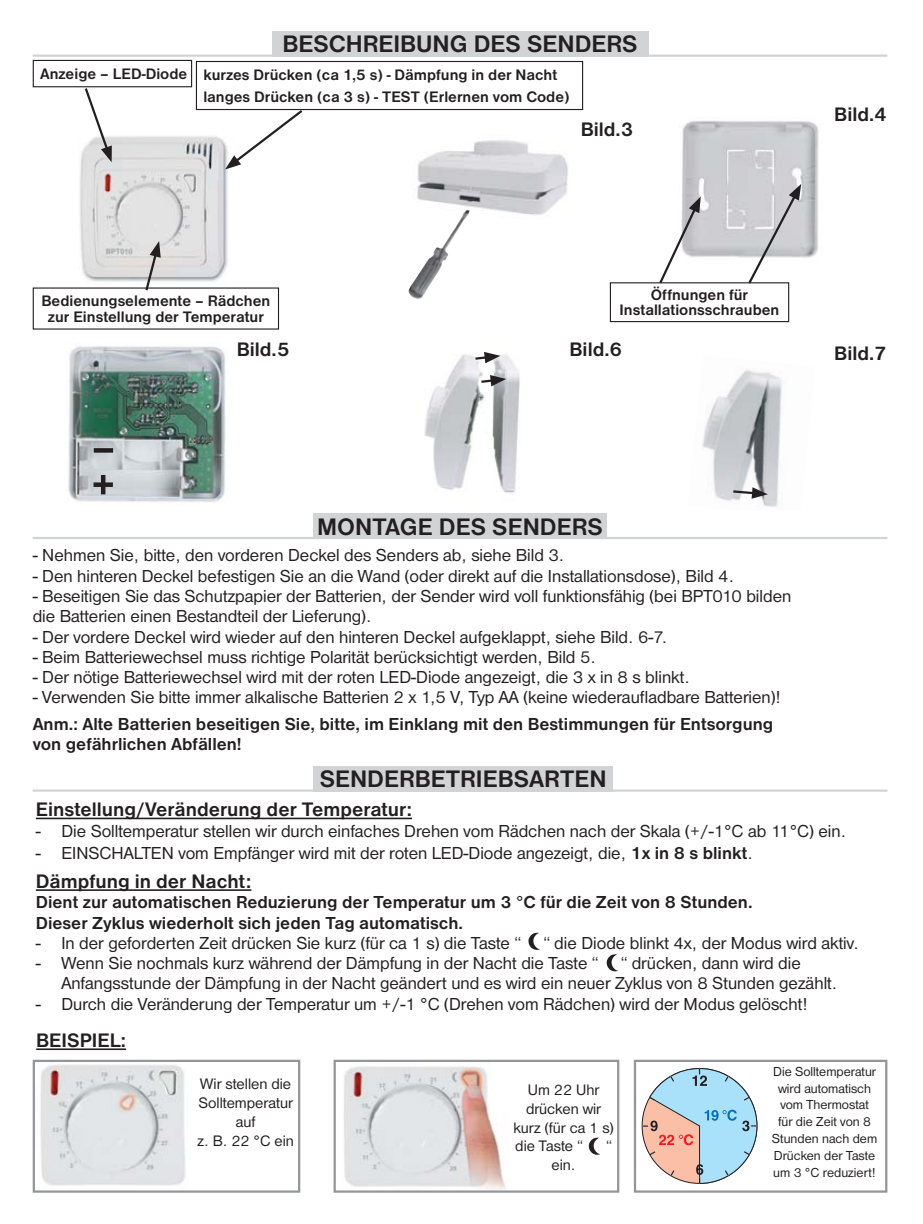
<style>
.page{position:relative;width:923px;height:1224px;background:#fff}
.page>*{position:absolute;margin:0;border:0;box-sizing:border-box;transform-origin:0 0}
.t1{font:700 24.75px "Nimbus Sans DOT";color:#231f20}
.t2{font:700 20.25px "Nimbus Sans DOT";color:#231f20}
.t3{font:18px/20.2px "Nimbus Sans DOT";color:#231f20}
.t4{font:700 18px/20.2px "Nimbus Sans DOT";color:#231f20}
.t5{font:700 15.75px/15.8px "Nimbus Sans DOT";color:#231f20;text-align:center}
.t6{font:15.75px/18.9px "Nimbus Sans DOT";color:#231f20;text-align:center}
.t7{font:13.5px/16.9px "Nimbus Sans DOT";color:#231f20;text-align:center}
.s1{font-weight:700}
</style>
<div class="page">
<hr style="left:33px;top:55px;width:854px;height:2px;background:#d1d3d4">
<div style="left:272px;top:31px;width:376px;height:26px;background:#d1d3d4"></div>
<img style="left:40px;top:1064px;width:146px;height:122px">
<div style="left:33px;top:1059px;width:267px;height:133px;border:2px solid #939598"></div>
<img style="left:344px;top:1062px;width:162px;height:127px">
<div style="left:334px;top:1059px;width:285px;height:133px;border:2px solid #939598"></div>
<svg style="left:642px;top:1068px;width:115px;height:115px"></svg>
<div style="left:634px;top:1059px;width:253px;height:133px;border:2px solid #939598"></div>
<img style="left:417px;top:140px;width:151px;height:75px">
<img style="left:80px;top:136px;width:148px;height:146px">
<img style="left:408px;top:195px;width:62px;height:104px">
<img style="left:424px;top:354px;width:96px;height:139px">
<img style="left:702px;top:370px;width:80px;height:137px">
<img style="left:682px;top:120px;width:137px;height:138px">
<img style="left:68px;top:346px;width:158px;height:156px">
<svg style="left:473px;top:352px;width:27px;height:11px"></svg>
<svg style="left:479px;top:375px;width:27px;height:11px"></svg>
<svg style="left:731px;top:487px;width:37px;height:11px"></svg>
<hr style="left:36px;top:817px;width:376px;height:2px;background:#231f20">
<hr style="left:36px;top:889px;width:215px;height:1px;background:#231f20">
<hr style="left:36px;top:1048px;width:90px;height:1px;background:#231f20">
<div style="left:33px;top:60px;width:159px;height:27px;border:1px solid #231f20"></div>
<div style="left:196px;top:61px;width:387px;height:49px;border:1px solid #231f20"></div>
<svg style="left:83px;top:86px;width:29px;height:76px"></svg>
<svg style="left:225px;top:108px;width:80px;height:61px"></svg>
<svg style="left:144px;top:241px;width:17px;height:50px"></svg>
<div style="left:610px;top:282px;width:179px;height:40px;border:1px solid #231f20"></div>
<svg style="left:657px;top:196px;width:44px;height:88px"></svg>
<svg style="left:746px;top:184px;width:55px;height:102px"></svg>
<svg style="left:94px;top:448px;width:19px;height:4px"></svg>
<div style="left:94px;top:482px;width:19px;height:5px;background:#231f20"></div>
<hr style="left:101px;top:475px;width:4px;height:19px;background:#231f20">
<svg style="left:589px;top:1137px;width:10px;height:17px"></svg>
<svg style="left:528px;top:932px;width:11px;height:17px"></svg>
<svg style="left:607px;top:954px;width:11px;height:17px"></svg>
<hr style="left:33px;top:537px;width:854px;height:2px;background:#d1d3d4">
<div style="left:313px;top:513px;width:294px;height:26px;background:#d1d3d4"></div>
<hr style="left:33px;top:789px;width:854px;height:2px;background:#d1d3d4">
<div style="left:313px;top:766px;width:300px;height:25px;background:#d1d3d4"></div>
<h1 class="t1" style="left:282px;top:34px;width:357px">BESCHREIBUNG DES SENDERS</h1>
<p class="t5" style="left:203px;top:63px;width:368px;line-height:22.5px;text-align:left;text-indent:-163px">Anzeige – LED-Diode kurzes Drücken (ca 1,5 s) - Dämpfung in der Nacht langes Drücken (ca 3 s) - TEST (Erlernen vom Code)</p>
<p class="t2" style="left:581px;top:121px;width:54px">Bild.3</p>
<p class="t2" style="left:834px;top:107px;width:54px">Bild.4</p>
<p class="t5" style="left:41px;top:293px;width:230px">Bedienungselemente – Rädchen zur Einstellung der Temperatur</p>
<p class="t5" style="left:620px;top:287px;width:161px">Öffnungen für<br>Installationsschrauben</p>
<p class="t2" style="left:237px;top:341px;width:54px">Bild.5</p>
<p class="t2" style="left:570px;top:341px;width:54px">Bild.6</p>
<p class="t2" style="left:834px;top:345px;width:54px">Bild.7</p>
<h1 class="t1" style="left:317px;top:516px;width:287px">MONTAGE DES SENDERS</h1>
<p class="t3" style="left:33px;top:547px;width:533px">- Nehmen Sie, bitte, den vorderen Deckel des Senders ab, siehe Bild 3.</p>
<p class="t3" style="left:33px;top:567px;width:703px">- Den hinteren Deckel befestigen Sie an die Wand (oder direkt auf die Installationsdose), Bild 4.</p>
<p class="t3" style="left:33px;top:587px;width:760px">- Beseitigen Sie das Schutzpapier der Batterien, der Sender wird voll funktionsfähig (bei BPT010 bilden die Batterien einen Bestandteil der Lieferung).</p>
<p class="t3" style="left:33px;top:628px;width:636px">- Der vordere Deckel wird wieder auf den hinteren Deckel aufgeklappt, siehe Bild. 6-7.</p>
<p class="t3" style="left:33px;top:648px;width:565px">- Beim Batteriewechsel muss richtige Polarität berücksichtigt werden, Bild 5.</p>
<p class="t3" style="left:33px;top:668px;width:659px">- Der nötige Batteriewechsel wird mit der roten LED-Diode angezeigt, die 3 x in 8 s blinkt.</p>
<p class="t3" style="left:33px;top:688px;width:750px">- Verwenden Sie bitte immer alkalische Batterien 2 x 1,5 V, Typ AA (keine wiederaufladbare Batterien)!</p>
<p class="t4" style="left:33px;top:714px;width:742px">Anm.: Alte Batterien beseitigen Sie, bitte, im Einklang mit den Bestimmungen für Entsorgung von gefährlichen Abfällen!</p>
<h1 class="t1" style="left:320px;top:769px;width:289px">SENDERBETRIEBSARTEN</h1>
<p class="t2" style="left:36px;top:801px;width:378px">Einstellung/Veränderung der Temperatur:</p>
<p class="t3" style="left:36px;top:822px;width:812px">- Die Solltemperatur stellen wir durch einfaches Drehen vom Rädchen nach der Skala (+/-1°C ab 11°C) ein.</p>
<p class="t3" style="left:36px;top:844px;width:718px">- EINSCHALTEN vom Empfänger wird mit der roten LED-Diode angezeigt, die, <span class="s1">1x in 8 s blinkt</span>.</p>
<p class="t2" style="left:36px;top:873px;width:217px">Dämpfung in der Nacht:</p>
<p class="t4" style="left:36px;top:892px;width:718px">Dient zur automatischen Reduzierung der Temperatur um 3 °C für die Zeit von 8 Stunden.<br>Dieser Zyklus wiederholt sich jeden Tag automatisch.</p>
<p class="t3" style="left:36px;top:934px;width:824px">- In der geforderten Zeit drücken Sie kurz (für ca 1 s) die Taste “ “ die Diode blinkt 4x, der Modus wird aktiv.</p>
<p class="t3" style="left:61px;top:954px;width:777px;text-indent:-26px">- Wenn Sie nochmals kurz während der Dämpfung in der Nacht die Taste “ “ drücken, dann wird die<br>Anfangsstunde der Dämpfung in der Nacht geändert und es wird ein neuer Zyklus von 8 Stunden gezählt.</p>
<p class="t3" style="left:36px;top:995px;width:773px">- Durch die Veränderung der Temperatur um +/-1 °C (Drehen vom Rädchen) wird der Modus gelöscht!</p>
<p class="t2" style="left:36px;top:1032px;width:91px">BEISPIEL:</p>
<p class="t6" style="left:197px;top:1075px;width:98px">Wir stellen die<br>Solltemperatur auf<br>z. B. 22 °C ein</p>
<p class="t6" style="left:528px;top:1081px;width:73px">Um 22 Uhr</p>
<p class="t6" style="left:526px;top:1100px;width:77px">drücken wir</p>
<p class="t6" style="left:513px;top:1119px;width:102px">kurz (für ca 1 s)</p>
<p class="t6" style="left:515px;top:1137px;width:69px">die Taste “</p>
<p class="t6" style="left:606px;top:1137px;width:7px">“</p>
<p class="t6" style="left:551px;top:1156px;width:26px">ein.</p>
<p class="t7" style="left:772px;top:1063px;width:107px">Die Solltemperatur wird automatisch vom Thermostat für die Zeit von 8<br>Stunden nach dem<br>Drücken der Taste um 3 °C reduziert!</p>
</div>
